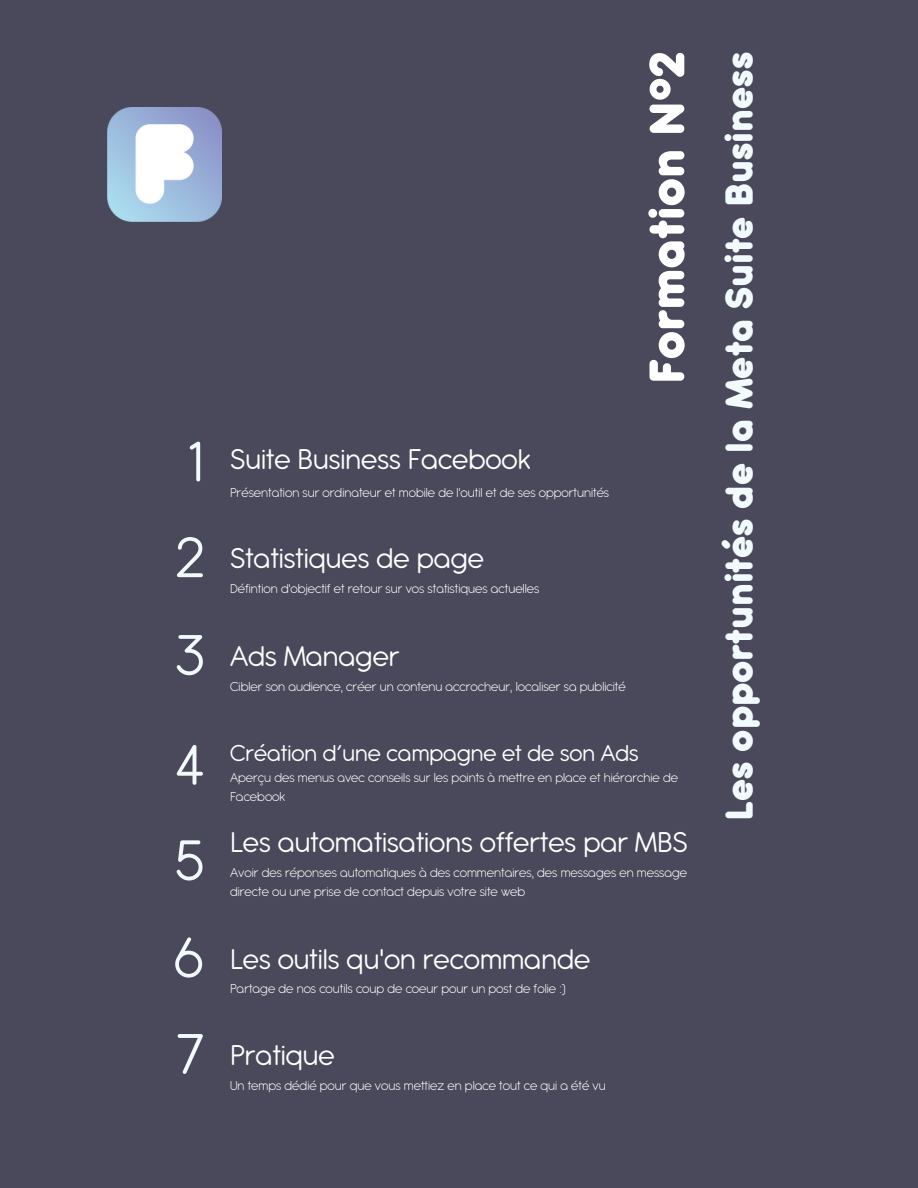
<style>
.page{position:relative;width:918px;height:1188px;background:#49495b}
.page>*{position:absolute;margin:0;border:0;box-sizing:border-box;transform-origin:0 0}
.t1{font:62.25px "Antipasto Pro";color:#f1fafd}
.t2{font:800 54.45px "Antipasto Pro";color:#fff}
.t3{font:800 42.6px "Antipasto Pro";color:#f1fafd}
.t4{font:31.2px "Antipasto Pro";color:#fff}
.t5{font:25.05px "Antipasto Pro";color:#fff}
.t6{font:300 14.1px/19.2px "Antipasto Pro";color:#fff}
</style>
<div class="page">
<img style="left:107px;top:107px;width:115px;height:115px">
<p class="t2" style="left:649px;top:384px;width:334px;rotate:-90deg">Formation N°2</p>
<p class="t1" style="left:188px;top:442px;width:17px">1</p>
<p class="t4" style="left:230px;top:449px;width:303px">Suite Business Facebook</p>
<h3 class="t6" style="left:230px;top:484px;width:381px">Présentation sur ordinateur et mobile de l'outil et de ses opportunités</h3>
<p class="t1" style="left:176px;top:537px;width:30px">2</p>
<h3 class="t4" style="left:230px;top:548px;width:256px">Statistiques de page</h3>
<p class="t6" style="left:230px;top:580px;width:311px">Défintion d'objectif et retour sur vos statistiques actuelles</p>
<p class="t1" style="left:175px;top:635px;width:30px">3</p>
<h3 class="t4" style="left:230px;top:646px;width:171px">Ads Manager</h3>
<p class="t6" style="left:230px;top:678px;width:397px">Cibler son audience, créer un contenu accrocheur, localiser sa publicité</p>
<p class="t1" style="left:175px;top:745px;width:30px">4</p>
<h4 class="t5" style="left:230px;top:745px;width:410px">Création d’une campagne et de son Ads</h4>
<p class="t6" style="left:230px;top:769px;width:450px">Aperçu des menus avec conseils sur les points à mettre en place et hiérarchie de<br>Facebook</p>
<p class="t1" style="left:175px;top:840px;width:30px">5</p>
<h3 class="t4" style="left:230px;top:832px;width:459px">Les automatisations offertes par MBS</h3>
<p class="t6" style="left:230px;top:864px;width:459px">Avoir des réponses automatiques à des commentaires, des messages en message directe ou une prise de contact depuis votre site web</p>
<p class="t1" style="left:174px;top:937px;width:32px">6</p>
<h3 class="t4" style="left:230px;top:949px;width:362px">Les outils qu'on recommande</h3>
<p class="t6" style="left:230px;top:980px;width:338px">Partage de nos coutils coup de coeur pour un post de folie :)</p>
<p class="t1" style="left:176px;top:1034px;width:30px">7</p>
<h3 class="t4" style="left:230px;top:1045px;width:106px">Pratique</h3>
<p class="t6" style="left:230px;top:1077px;width:377px">Un temps dédié pour que vous mettiez en place tout ce qui a été vu</p>
<h1 class="t3" style="left:725px;top:821px;width:771px;rotate:-90deg">Les opportunités de la Meta Suite Business</h1>
</div>
